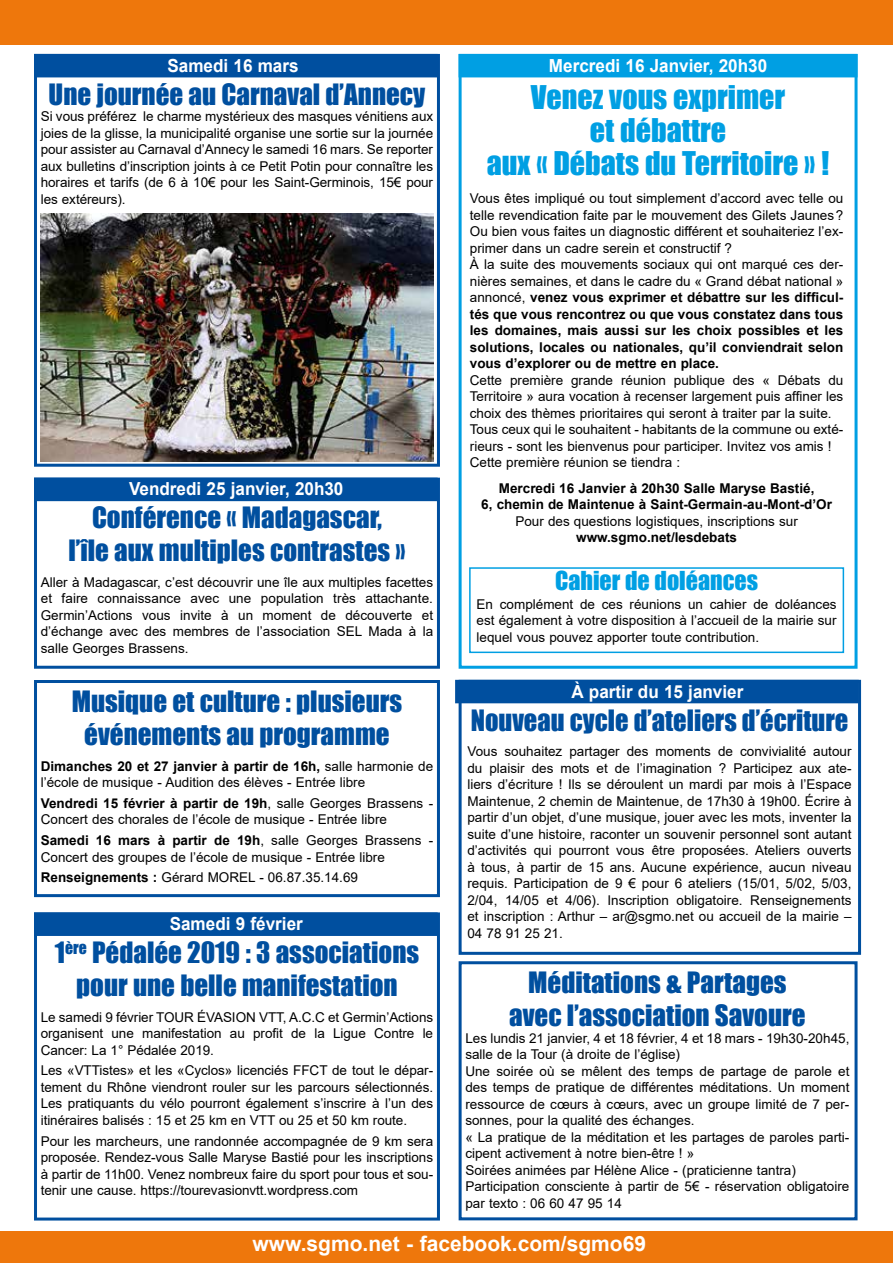
<style>
.page{position:relative;width:893px;height:1263px;background:#fff}
.page>*{position:absolute;margin:0;border:0;box-sizing:border-box;transform-origin:0 0}
.t1{font:30px/33px "Impact";color:#009fe3;text-align:center}
.t2{font:27px/33px "Impact";color:#004f9f;text-align:center}
.t3{font:24px "Impact";color:#009fe3}
.t4{font:700 21px "Arial";color:#fff}
.t5{font:700 18px "Arial";color:#fff;scale:.95 1}
.t6{font:13.5px/16.5px "Arial";color:#000;text-align:justify}
.t7{font:700 13.5px/16.5px "Arial";color:#000;text-align:center}
.s1{font-weight:700}
</style>
<div class="page">
<div style="left:0;top:1231px;width:893px;height:32px;background:#ee770c"></div>
<div style="left:0;top:0;width:893px;height:44px;background:#ee770c"></div>
<div style="left:34px;top:54px;width:406px;height:413px;border:3px solid #004f9f"></div>
<div style="left:34px;top:912px;width:406px;height:308px;border:3px solid #004f9f"></div>
<div style="left:34px;top:478px;width:406px;height:191px;border:3px solid #004f9f"></div>
<div style="left:459px;top:680px;width:402px;height:275px;border:3px solid #004f9f"></div>
<div style="left:34px;top:680px;width:406px;height:217px;border:3px solid #004f9f"></div>
<div style="left:459px;top:961px;width:398px;height:259px;border:3px solid #004f9f"></div>
<div style="left:459px;top:54px;width:398px;height:615px;border:3px solid #009fe3"></div>
<div style="left:34px;top:54px;width:404px;height:23px;background:#004f9f"></div>
<div style="left:459px;top:54px;width:398px;height:23px;background:#009fe3"></div>
<div style="left:34px;top:912px;width:404px;height:24px;background:#004f9f;border:3px solid #004f9f"></div>
<div style="left:34px;top:478px;width:404px;height:23px;background:#004f9f"></div>
<div style="left:455px;top:680px;width:404px;height:23px;background:#004f9f"></div>
<img style="left:41px;top:214px;width:392px;height:248px">
<div style="left:469px;top:567px;width:375px;height:86px;border:2px solid #009fe3"></div>
<h3 class="t5" style="left:167px;top:53px;width:140px">Samedi 16 mars</h3>
<h3 class="t5" style="left:549px;top:53px;width:231px">Mercredi 16 Janvier, 20h30</h3>
<h2 class="t2" style="left:49px;top:77px;width:378px">Une journée au Carnaval d’Annecy</h2>
<p class="t6" style="left:41px;top:108px;width:394px">Si vous préférez le charme mystérieux des masques vénitiens aux joies de la glisse, la municipalité organise une sortie sur la journée pour assister au Carnaval d’Annecy le samedi 16 mars. Se reporter aux bulletins d’inscription joints à ce Petit Potin pour connaître les horaires et tarifs (de 6 à 10€ pour les Saint-Germinois, 15€ pour les extéreurs).</p>
<h3 class="t5" style="left:129px;top:476px;width:227px">Vendredi 25 janvier, 20h30</h3>
<h2 class="t2" style="left:68px;top:500px;width:339px">Conférence « Madagascar, l’île aux multiples contrastes »</h2>
<p class="t6" style="left:41px;top:574px;width:394px">Aller à Madagascar, c’est découvrir une île aux multiples facettes et faire connaissance avec une population très attachante.<br>Germin’Actions vous invite à un moment de découverte et d’échange avec des membres de l’association SEL Mada à la salle Georges Brassens.</p>
<h2 class="t2" style="left:72px;top:684px;width:332px">Musique et culture : plusieurs événements au programme</h2>
<p class="t6" style="left:41px;top:758px;width:394px"><span class="s1">Dimanches 20 et 27 janvier à partir de 16h,</span> salle harmonie de l’école de musique - Audition des élèves - Entrée libre</p>
<p class="t6" style="left:41px;top:795px;width:394px"><span class="s1">Vendredi 15 février à partir de 19h</span>, salle Georges Brassens -<br>Concert des chorales de l’école de musique - Entrée libre</p>
<p class="t6" style="left:41px;top:832px;width:394px"><span class="s1">Samedi 16 mars à partir de 19h</span>, salle Georges Brassens -<br>Concert des groupes de l’école de musique - Entrée libre</p>
<p class="t6" style="left:41px;top:869px;width:319px"><span class="s1">Renseignements :</span> Gérard MOREL - 06.87.35.14.69</p>
<h3 class="t5" style="left:170px;top:911px;width:142px">Samedi 9 février</h3>
<h2 class="t2" style="left:55px;top:935px;width:366px">1<sup>ère</sup> Pédalée 2019 : 3 associations pour une belle manifestation</h2>
<p class="t6" style="left:41px;top:1008px;width:394px">Le samedi 9 février TOUR ÉVASION VTT, A.C.C et Germin’Actions organisent une manifestation au profit de la Ligue Contre le Cancer: La 1° Pédalée 2019.</p>
<p class="t6" style="left:41px;top:1062px;width:394px">Les «VTTistes» et les «Cyclos» licenciés FFCT de tout le dépar&shy;tement du Rhône viendront rouler sur les parcours sélectionnés.<br>Les pratiquants du vélo pourront également s’inscrire à l’un des itinéraires balisés : 15 et 25 km en VTT ou 25 et 50 km route.</p>
<p class="t6" style="left:41px;top:1132px;width:394px">Pour les marcheurs, une randonnée accompagnée de 9 km sera proposée. Rendez-vous Salle Maryse Bastié pour les inscriptions à partir de 11h00. Venez nombreux faire du sport pour tous et sou&shy;tenir une cause. https://tourevasionvtt.wordpress.com</p>
<h1 class="t1" style="left:487px;top:80px;width:344px">Venez vous exprimer<br>et débattre<br>aux « Débats du Territoire » !</h1>
<p class="t6" style="left:470px;top:190px;width:375px;text-align:left">Vous êtes impliqué ou tout simplement d’accord avec telle ou telle revendication faite par le mouvement des Gilets Jaunes?<br>Ou bien vous faites un diagnostic différent et souhaiteriez l’ex&shy;primer dans un cadre serein et constructif ?<br>À la suite des mouvements sociaux qui ont marqué ces der&shy;nières semaines, et dans le cadre du « Grand débat national » annoncé, <span class="s1">venez vous exprimer et débattre sur les difficul&shy;tés que vous rencontrez ou que vous constatez dans tous les domaines, mais aussi sur les choix possibles et les solutions, locales ou nationales, qu’il conviendrait selon vous d’explorer ou de mettre en place.</span></p>
<p class="t6" style="left:470px;top:372px;width:375px;text-align:left">Cette première grande réunion publique des « Débats du Territoire » aura vocation à recenser largement puis affiner les choix des thèmes prioritaires qui seront à traiter par la suite.<br>Tous ceux qui le souhaitent - habitants de la commune ou exté&shy;rieurs - sont les bienvenus pour participer. Invitez vos amis !<br>Cette première réunion se tiendra :</p>
<p class="t7" style="left:481px;top:480px;width:352px">Mercredi 16 Janvier à 20h30 Salle Maryse Bastié,<br>6, chemin de Maintenue à Saint-Germain-au-Mont-d’Or</p>
<p class="t6" style="left:515px;top:513px;width:284px">Pour des questions logistiques, inscriptions sur</p>
<p class="t7" style="left:576px;top:529px;width:162px">www.sgmo.net/lesdebats</p>
<h3 class="t3" style="left:555px;top:562px;width:205px">Cahier de doléances</h3>
<p class="t6" style="left:477px;top:596px;width:361px">En complément de ces réunions un cahier de doléances est également à votre disposition à l’accueil de la mairie sur lequel vous pouvez apporter toute contribution.</p>
<h3 class="t5" style="left:571px;top:679px;width:183px">À partir du 15 janvier</h3>
<h2 class="t2" style="left:471px;top:703px;width:379px">Nouveau cycle d’ateliers d’écriture</h2>
<p class="t6" style="left:467px;top:743px;width:386px">Vous souhaitez partager des moments de convivialité autour du plaisir des mots et de l’imagination ? Participez aux ate&shy;liers d’écriture ! Ils se déroulent un mardi par mois à l’Espace Maintenue, 2 chemin de Maintenue, de 17h30 à 19h00. Écrire à partir d’un objet, d’une musique, jouer avec les mots, inventer la suite d’une histoire, raconter un souvenir personnel sont autant d’activités qui pourront vous être proposées. Ateliers ouverts à tous, à partir de 15 ans. Aucune expérience, aucun niveau requis. Participation de 9 € pour 6 ateliers (15/01, 5/02, 5/03, 2/04, 14/05 et 4/06). Inscription obligatoire. Renseignements et inscription : Arthur – ar@sgmo.net ou accueil de la mairie – 04 78 91 25 21.</p>
<h2 class="t2" style="left:509px;top:966px;width:298px">Méditations &amp; Partages avec l’association Savoure</h2>
<p class="t6" style="left:465px;top:1030px;width:386px;text-align:left">Les lundis 21 janvier, 4 et 18 février, 4 et 18 mars - 19h30-20h45, salle de la Tour (à droite de l’église)<br>Une soirée où se mêlent des temps de partage de parole et des temps de pratique de différentes méditations. Un moment ressource de cœurs à cœurs, avec un groupe limité de 7 per&shy;sonnes, pour la qualité des échanges.<br>« La pratique de la méditation et les partages de paroles parti&shy;cipent activement à notre bien-être ! »<br>Soirées animées par Hélène Alice - (praticienne tantra)<br>Participation consciente à partir de 5€ - réservation obligatoire par texto : 06 60 47 95 14</p>
<h3 class="t4" style="left:252px;top:1229px;width:395px">www.sgmo.net - facebook.com/sgmo69</h3>
</div>
